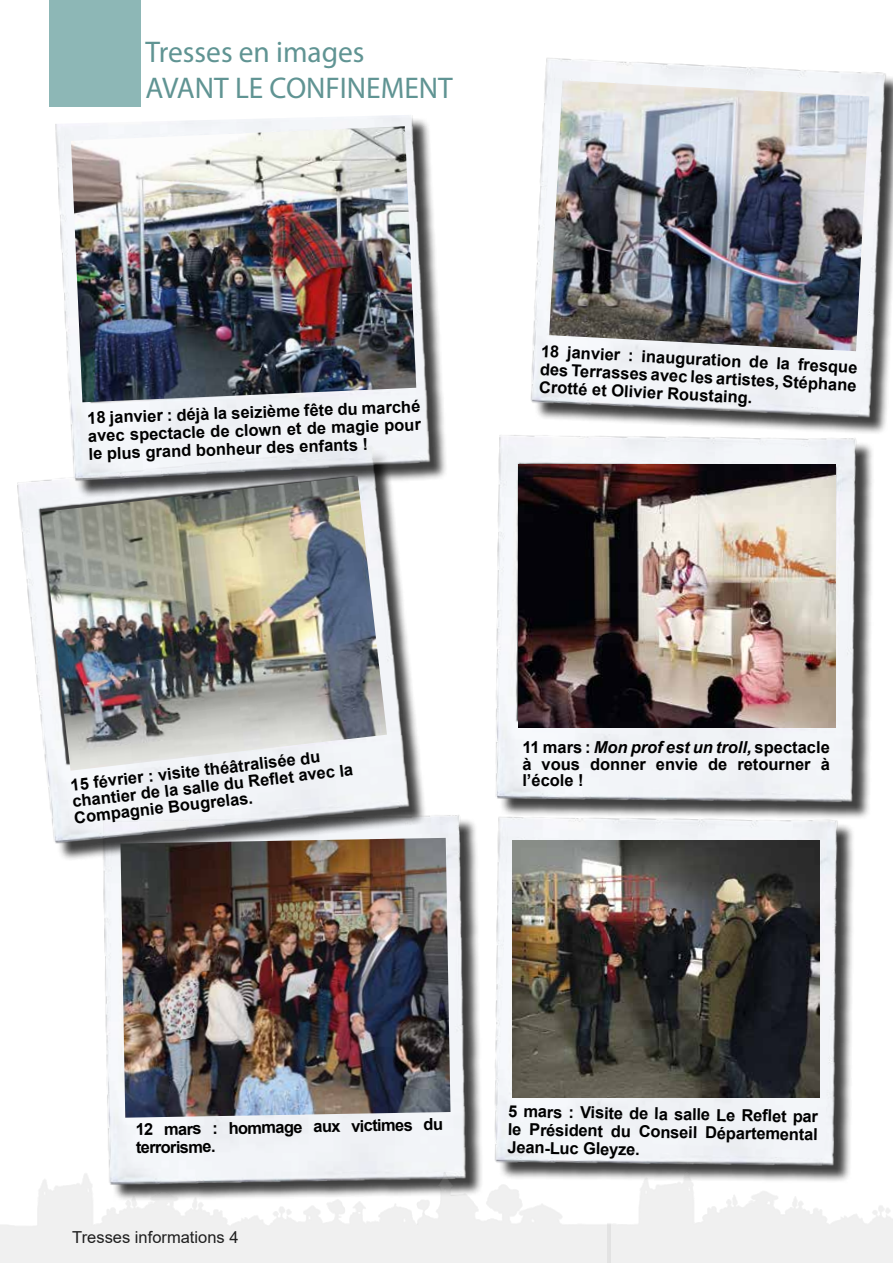
<style>
.page{position:relative;width:893px;height:1263px;background:#fff}
.page>*{position:absolute;margin:0;border:0;box-sizing:border-box;transform-origin:0 0}
.t1{font:30px/36px "Myriad Pro";color:#609493}
.t2{font:700 16.5px/18px "Arial";color:#000;text-align:justify}
.t3{font:16.5px "Arial";color:#000}
.s1{font-style:italic}
</style>
<div class="page">
<img style="left:103px;top:815px;width:367px;height:358px">
<img style="left:470px;top:817px;width:383px;height:356px">
<svg style="left:499px;top:812px;width:369px;height:7px"></svg>
<img style="left:495px;top:435px;width:378px;height:377px">
<svg style="left:59px;top:754px;width:368px;height:107px"></svg>
<img style="left:17px;top:481px;width:402px;height:366px">
<img style="left:506px;top:58px;width:387px;height:380px">
<svg style="left:387px;top:334px;width:59px;height:165px"></svg>
<img style="left:39px;top:115px;width:400px;height:376px">
<img style="left:513px;top:841px;width:307px;height:256px">
<img style="left:41px;top:476px;width:346px;height:295px">
<img style="left:518px;top:464px;width:318px;height:263px">
<img style="left:71px;top:126px;width:345px;height:276px">
<img style="left:549px;top:80px;width:320px;height:271px">
<div style="left:49px;top:0;width:91px;height:106px;background:#8db7b6"></div>
<img style="left:0;top:1173px;width:607px;height:90px">
<img style="left:120px;top:838px;width:330px;height:280px">
<h1 class="t1" style="left:146px;top:34px;width:309px">Tresses en images<br>AVANT LE CONFINEMENT</h1>
<p class="t2" style="left:87px;top:409px;width:335px;rotate:-2deg">18 janvier : déjà la seizième fête du marché avec spectacle de clown et de magie pour le plus grand bonheur des enfants !</p>
<p class="t2" style="left:541px;top:342px;width:318px;rotate:3deg">18 janvier : inauguration de la fresque des Terrasses avec les artistes, Stéphane Crotté et Olivier Roustaing.</p>
<p class="t2" style="left:70px;top:776px;width:284px;line-height:16.6px;text-align:left;rotate:-6deg">15 février : visite théâtralisée du chantier de la salle du Refl et avec la<br>Compagnie Bougrelas.</p>
<p class="t2" style="left:522px;top:739px;width:309px;line-height:16.5px">11 mars : <span class="s1">Mon prof est un troll,</span> spectacle à vous donner envie de retourner à l’école !</p>
<p class="t2" style="left:135px;top:1121px;width:309px;rotate:-1deg">12 mars : hommage aux victimes du terrorisme.</p>
<p class="t3" style="left:72px;top:1226px;width:168px">Tresses informations 4</p>
<p class="t2" style="left:508px;top:1102px;width:311px;rotate:1deg">5 mars : Visite de la salle Le Refl et par le Président du Conseil Départemental Jean-Luc Gleyze.</p>
</div>
